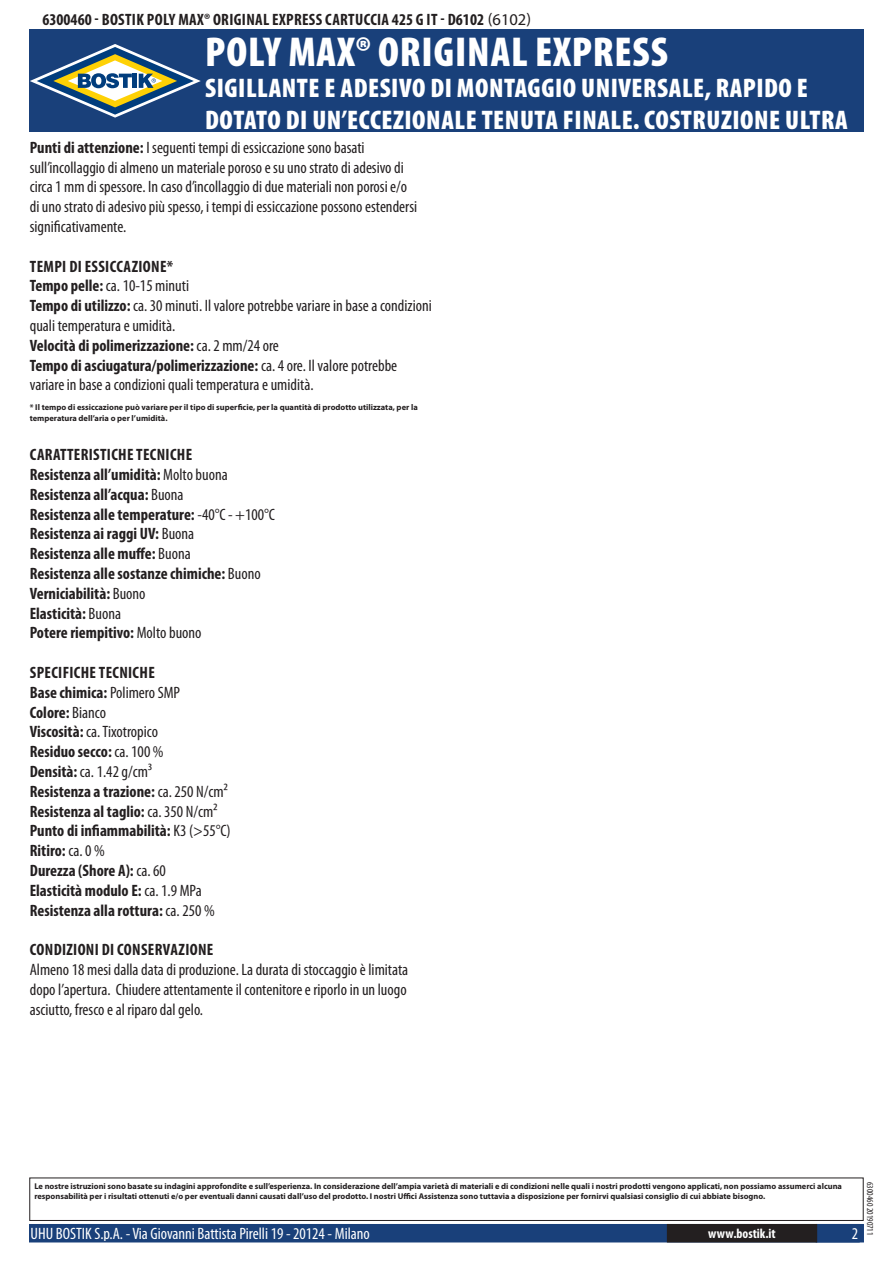
<style>
.page{position:relative;width:893px;height:1263px;background:#fff}
.page>*{position:absolute;margin:0;border:0;box-sizing:border-box;transform-origin:0 0}
.t1{font:900 condensed 42px "Myriad Pro";letter-spacing:.02em;color:#fff}
.t2{font:900 condensed 27px/32.4px "Myriad Pro";letter-spacing:.02em;color:#fff}
.t3{font:condensed 16.5px/19.8px "Myriad Pro";color:#231f20}
.t4{font:700 condensed 16.5px/19.8px "Myriad Pro";color:#231f20}
.t5{font:700 condensed 16.5px "Myriad Pro";letter-spacing:.02em;color:#231f20}
.t6{font:condensed 16.5px "Myriad Pro";color:#fff}
.t7{font:700 condensed 13.5px "Myriad Pro";color:#fff}
.t8{font:condensed 9px "Myriad Pro";color:#231f20}
.t9{font:700 8.4px/10.1px "Myriad Pro";color:#231f20}
.s1{font-weight:400;font-stretch:normal}
.s2{font-weight:700}
.s3{font-weight:400}
</style>
<div class="page">
<div style="left:30px;top:1225px;width:833px;height:17px;background:#19407a"></div>
<div style="left:29px;top:1224px;width:835px;height:18px;border:2px solid #19407a"></div>
<div style="left:816px;top:1224px;width:44px;height:18px;border:2px solid #19407a"></div>
<div style="left:668px;top:1225px;width:148px;height:17px;background:#231f20"></div>
<div style="left:667px;top:1224px;width:150px;height:18px;border:2px solid #231f20"></div>
<div style="left:29px;top:1177px;width:835px;height:44px;border:1px solid #231f20"></div>
<div style="left:30px;top:30px;width:834px;height:102px;background:#19407a"></div>
<svg style="left:30px;top:44px;width:171px;height:74px"></svg>
<p class="t5" style="left:43px;top:9px;width:490px">6300460 - Bostik Poly Max® Original Express Cartuccia 425 g IT - D6102 <span class="s1">(6102)</span></p>
<h1 class="t1" style="left:205px;top:25px;width:446px">POLY MAX® ORIGINAL EXPRESS</h1>
<h2 class="t2" style="left:205px;top:71px;width:644px">SIGILLANTE E ADESIVO DI MONTAGGIO UNIVERSALE, RAPIDO E<br>DOTATO DI UN’ECCEZIONALE TENUTA FINALE. COSTRUZIONE ULTRA</h2>
<p class="t3" style="left:30px;top:137px;width:389px"><span class="s2">Punti di attenzione:</span> I seguenti tempi di essiccazione sono basati sull’incollaggio di almeno un materiale poroso e su uno strato di adesivo di circa 1 mm di spessore. In caso d’incollaggio di due materiali non porosi e/o di uno strato di adesivo più spesso, i tempi di essiccazione possono estendersi significativamente.</p>
<p class="t4" style="left:30px;top:256px;width:9px">Temp</p>
<p class="t3" style="left:30px;top:256px;width:404px;text-indent:33px"><span class="s2">i di essiccazione*<br>Tempo pelle:</span> ca. 10-15 minuti<br><span class="s2">Tempo di utilizzo:</span> ca. 30 minuti. Il valore potrebbe variare in base a condizioni quali temperatura e umidità.<br><span class="s2">Velocità di polimerizzazione:</span> ca. 2 mm/24 ore<br><span class="s2">Tempo di asciugatura/polimerizzazione:</span> ca. 4 ore. Il valore potrebbe variare in base a condizioni quali temperatura e umidità.</p>
<p class="t9" style="left:30px;top:402px;width:389px">* Il tempo di essiccazione può variare per il tipo di superficie, per la quantità di prodotto utilizzata, per la temperatura dell’aria o per l’umidità.</p>
<p class="t4" style="left:30px;top:444px;width:247px">Caratteristiche Tecniche<br>Resistenza all’umidità: <span class="s3">Molto buona<br></span>Resistenza all’acqua: <span class="s3">Buona<br></span>Resistenza alle temperature: <span class="s3">-40°C - +100°C<br></span>Resistenza ai raggi UV: <span class="s3">Buona<br></span>Resistenza alle muffe: <span class="s3">Buona<br></span>Resistenza alle sostanze chimiche: <span class="s3">Buono<br></span>Verniciabilità: <span class="s3">Buono<br></span>Elasticità: <span class="s3">Buona<br></span>Potere riempitivo: <span class="s3">Molto buono</span></p>
<p class="t4" style="left:30px;top:662px;width:8px">Spec</p>
<p class="t4" style="left:30px;top:662px;width:203px;text-indent:29px">ifiche tecniche<br>Base chimica: <span class="s3">Polimero SMP<br></span>Colore: <span class="s3">Bianco<br></span>Viscosità: <span class="s3">ca. Tixotropico<br></span>Residuo secco: <span class="s3">ca. 100 %<br></span>Densità: <span class="s3">ca. 1.42 g/cm³<br></span>Resistenza a trazione: <span class="s3">ca. 250 N/cm²<br></span>Resistenza al taglio: <span class="s3">ca. 350 N/cm²<br></span>Punto di infiammabilità: <span class="s3">K3 (&gt;55°C)<br></span>Ritiro: <span class="s3">ca. 0 %<br></span>Durezza (Shore A): <span class="s3">ca. 60<br></span>Elasticità modulo E: <span class="s3">ca. 1.9 MPa<br></span>Resistenza alla rottura: <span class="s3">ca. 250 %</span></p>
<p class="t5" style="left:30px;top:939px;width:183px">Condizioni di conservazione</p>
<p class="t3" style="left:30px;top:959px;width:380px;text-align:justify">Almeno 18 mesi dalla data di produzione. La durata di stoccaggio è limitata dopo l’apertura. Chiudere attentamente il contenitore e riporlo in un luogo asciutto, fresco e al riparo dal gelo.</p>
<p class="t9" style="left:34px;top:1181px;width:809px">Le nostre istruzioni sono basate su indagini approfondite e sull’esperienza. In considerazione dell’ampia varietà di materiali e di condizioni nelle quali i nostri prodotti vengono applicati, non possiamo assumerci alcuna responsabilità per i risultati ottenuti e/o per eventuali danni causati dall’uso del prodotto. I nostri Uffici Assistenza sono tuttavia a disposizione per fornirvi qualsiasi consiglio di cui abbiate bisogno.</p>
<p class="t6" style="left:31px;top:1224px;width:341px">UHU BOSTIK S.p.A. - Via Giovanni Battista Pirelli 19 - 20124 - Milano</p>
<p class="t7" style="left:708px;top:1225px;width:69px">www.bostik.it</p>
<p class="t6" style="left:852px;top:1224px;width:8px">2</p>
<p class="t8" style="left:875px;top:1182px;width:55px;rotate:90deg">6300460 20190711</p>
</div>
